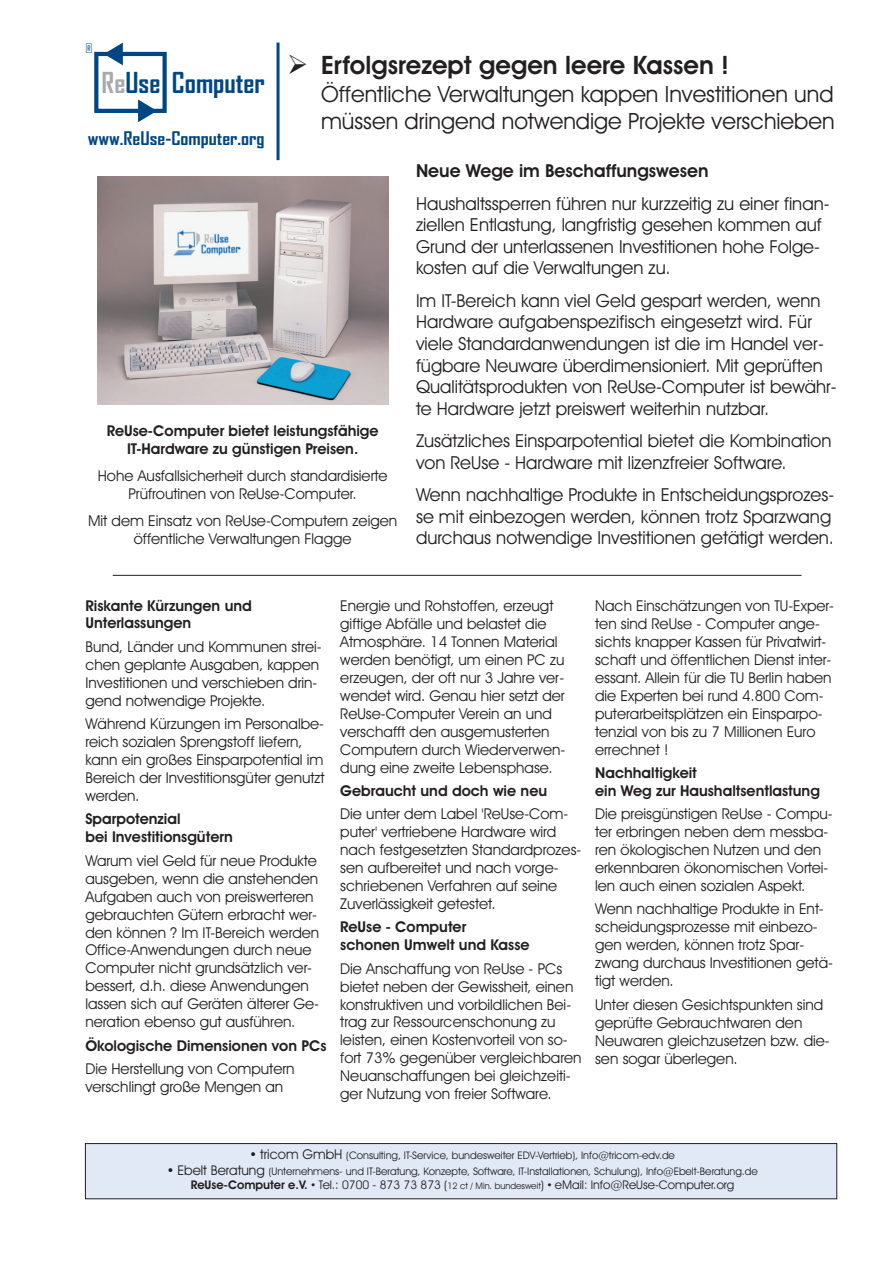
<style>
.page{position:relative;width:893px;height:1263px;background:#fff}
.page>*{position:absolute;margin:0;border:0;box-sizing:border-box;transform-origin:0 0}
.t1{font:700 27.75px "Agency FB";color:#004684}
.t2{font:700 25.5px "Avant Garde IT Cby BT";color:#231f20}
.t3{font:22.5px/27px "Avant Garde IT Cby BT";color:#231f20}
.t4{font:18px/21.6px "Avant Garde IT Cby BT";color:#231f20}
.t5{font:700 18px "Avant Garde IT Cby BT";color:#231f20}
.t6{font:700 18px "Agency FB";color:#004684;scale:1.1 1}
.t7{font:15px/18px "Avant Garde IT Cby BT";color:#231f20}
.t8{font:700 15px "Avant Garde IT Cby BT";color:#231f20}
.t9{font:12.6px "Agency FB";color:#004684}
.t10{font:12px "Avant Garde IT Cby BT";color:#231f20}
.t11{font:10.5px/16.2px "Avant Garde IT Cby BT";color:#231f20;text-align:center}
.s1{color:#a8a9ad}
.s2{font-size:13.5px}
.s3{font-weight:700}
.s4{font-family:"Arial"}
.s5{font-size:9px}
</style>
<div class="page">
<hr style="left:113px;top:575px;width:689px;height:1px;background:#231f20">
<img style="left:97px;top:176px;width:291px;height:229px">
<hr style="left:277px;top:43px;width:3px;height:117px;background:#004684">
<svg style="left:94px;top:43px;width:73px;height:79px"></svg>
<div style="left:85px;top:1143px;width:752px;height:56px;background:#e1e9f6"></div>
<p class="t9" style="left:85px;top:43px;width:9px">®</p>
<h1 class="t1" style="left:102px;top:72px;width:165px"><span class="s1">Re</span>Use Computer</h1>
<p class="t6" style="left:88px;top:131px;width:162px">www.ReUse-Computer.org</p>
<h2 class="t2" style="left:287px;top:55px;width:444px">➢Erfolgsrezept gegen leere Kassen !</h2>
<h3 class="t3" style="left:321px;top:83px;width:515px">Öffentliche Verwaltungen kappen Investitionen und müssen dringend notwendige Projekte verschieben</h3>
<p class="t8" style="left:107px;top:425px;width:273px">ReUse-Computer bietet leistungsfähige</p>
<p class="t8" style="left:127px;top:443px;width:233px">IT-Hardware zu günstigen Preisen.</p>
<p class="t7" style="left:98px;top:468px;width:291px;text-align:center">Hohe Ausfallsicherheit durch standardisierte<br>Prüfroutinen von ReUse-Computer.</p>
<p class="t7" style="left:88px;top:513px;width:311px;text-align:center">Mit dem Einsatz von ReUse-Computern zeigen öffentliche Verwaltungen Flagge</p>
<p class="t5" style="left:416px;top:164px;width:294px">Neue Wege im Beschaffungswesen</p>
<p class="t4" style="left:416px;top:194px;width:415px">Haushaltssperren führen nur kurzzeitig zu einer finan&shy;ziellen Entlastung, langfristig gesehen kommen auf Grund der unterlassenen Investitionen hohe Folge&shy;kosten auf die Verwaltungen zu.</p>
<p class="t4" style="left:416px;top:291px;width:422px">Im IT-Bereich kann viel Geld gespart werden, wenn Hardware aufgabenspezifisch eingesetzt wird. Für viele Standardanwendungen ist die im Handel ver&shy;fügbare Neuware überdimensioniert. Mit geprüften Qualitätsprodukten von ReUse-Computer ist bewähr&shy;te Hardware jetzt preiswert weiterhin nutzbar.</p>
<p class="t4" style="left:416px;top:432px;width:417px">Zusätzliches Einsparpotential bietet die Kombination von ReUse - Hardware mit lizenzfreier Software.</p>
<p class="t4" style="left:416px;top:486px;width:420px">Wenn nachhaltige Produkte in Entscheidungsprozes&shy;se mit einbezogen werden, können trotz Sparzwang durchaus notwendige Investitionen getätigt werden.</p>
<p class="t8" style="left:85px;top:599px;width:168px">Riskante Kürzungen und</p>
<p class="t7" style="left:340px;top:598px;width:215px">Energie und Rohstoffen, erzeugt</p>
<p class="t7" style="left:595px;top:598px;width:240px">Nach Einschätzungen von TU-Exper-</p>
<p class="t8" style="left:85px;top:617px;width:107px">Unterlassungen</p>
<p class="t7" style="left:340px;top:616px;width:208px">giftige Abfälle und belastet die</p>
<p class="t7" style="left:595px;top:616px;width:226px">ten sind ReUse - Computer ange-</p>
<p class="t7" style="left:340px;top:634px;width:219px">Atmosphäre. 14 Tonnen Material</p>
<p class="t7" style="left:595px;top:634px;width:233px">sichts knapper Kassen für Privatwirt-</p>
<p class="t7" style="left:85px;top:639px;width:238px">Bund, Länder und Kommunen strei-</p>
<p class="t7" style="left:340px;top:652px;width:226px">werden benötigt, um einen PC zu</p>
<p class="t7" style="left:595px;top:652px;width:238px">schaft und öffentlichen Dienst inter-</p>
<p class="t7" style="left:85px;top:657px;width:235px">chen geplante Ausgaben, kappen</p>
<p class="t7" style="left:340px;top:670px;width:226px">erzeugen, der oft nur 3 Jahre ver-</p>
<p class="t7" style="left:595px;top:670px;width:238px">essant. Allein für die TU Berlin haben</p>
<p class="t7" style="left:85px;top:675px;width:234px">Investitionen und verschieben drin-</p>
<p class="t7" style="left:340px;top:688px;width:226px">wendet wird. Genau hier setzt der</p>
<p class="t7" style="left:595px;top:688px;width:230px">die Experten bei rund 4.800 Com-</p>
<p class="t7" style="left:85px;top:693px;width:181px">gend notwendige Projekte.</p>
<p class="t7" style="left:340px;top:706px;width:213px">ReUse-Computer Verein an und</p>
<p class="t7" style="left:595px;top:706px;width:229px">puterarbeitsplätzen ein Einsparpo-</p>
<p class="t7" style="left:85px;top:716px;width:240px">Während Kürzungen im Personalbe-</p>
<p class="t7" style="left:340px;top:724px;width:211px">verschafft den ausgemusterten</p>
<p class="t7" style="left:595px;top:724px;width:222px">tenzial von bis zu 7 Millionen Euro</p>
<p class="t7" style="left:85px;top:734px;width:219px">reich sozialen Sprengstoff liefern,</p>
<p class="t7" style="left:340px;top:742px;width:227px">Computern durch Wiederverwen-</p>
<p class="t7" style="left:595px;top:742px;width:75px">errechnet !</p>
<p class="t7" style="left:85px;top:752px;width:240px">kann ein großes Einsparpotential im</p>
<p class="t7" style="left:340px;top:760px;width:214px">dung eine zweite Lebensphase.</p>
<p class="t8" style="left:595px;top:766px;width:103px">Nachhaltigkeit</p>
<p class="t7" style="left:85px;top:770px;width:241px">Bereich der Investitionsgüter genutzt</p>
<p class="t8" style="left:340px;top:784px;width:208px">Gebraucht und doch wie neu</p>
<p class="t8" style="left:595px;top:784px;width:226px">ein Weg zur Haushaltsentlastung</p>
<p class="t7" style="left:85px;top:788px;width:56px">werden.</p>
<p class="t7" style="left:340px;top:806px;width:230px">Die unter dem Label 'ReUse-Com-</p>
<p class="t7" style="left:595px;top:806px;width:239px">Die preisgünstigen ReUse - Compu-</p>
<p class="t8" style="left:85px;top:813px;width:97px">Sparpotenzial</p>
<p class="t7" style="left:340px;top:824px;width:218px">puter' vertriebene Hardware wird</p>
<p class="t7" style="left:595px;top:824px;width:235px">ter erbringen neben dem messba-</p>
<p class="t8" style="left:85px;top:831px;width:149px">bei Investitionsgütern</p>
<p class="t7" style="left:340px;top:842px;width:482px">nach festgesetzten Standardprozes- ren ökologischen Nutzen und den</p>
<p class="t7" style="left:85px;top:853px;width:233px">Warum viel Geld für neue Produkte</p>
<p class="t7" style="left:340px;top:860px;width:220px">sen aufbereitet und nach vorge-</p>
<p class="t7" style="left:595px;top:860px;width:235px">erkennbaren ökonomischen Vortei-</p>
<p class="t7" style="left:85px;top:871px;width:234px">ausgeben, wenn die anstehenden</p>
<p class="t7" style="left:340px;top:878px;width:219px">schriebenen Verfahren auf seine</p>
<p class="t7" style="left:595px;top:878px;width:212px">len auch einen sozialen Aspekt.</p>
<p class="t7" style="left:85px;top:889px;width:230px">Aufgaben auch von preiswerteren</p>
<p class="t7" style="left:340px;top:896px;width:157px">Zuverlässigkeit getestet.</p>
<p class="t7" style="left:595px;top:901px;width:230px">Wenn nachhaltige Produkte in Ent-</p>
<p class="t7" style="left:85px;top:907px;width:233px">gebrauchten Gütern erbracht wer-</p>
<p class="t8" style="left:340px;top:921px;width:127px">ReUse - Computer</p>
<p class="t7" style="left:595px;top:919px;width:224px">scheidungsprozesse mit einbezo-</p>
<p class="t7" style="left:85px;top:924px;width:235px">den können ? Im IT-Bereich werden<br>Office-Anwendungen durch neue</p>
<p class="t8" style="left:340px;top:939px;width:191px">schonen Umwelt und Kasse</p>
<p class="t7" style="left:595px;top:937px;width:211px">gen werden, können trotz Spar-</p>
<p class="t7" style="left:85px;top:960px;width:478px">Computer nicht grundsätzlich ver- Die Anschaffung von ReUse - PCs</p>
<p class="t7" style="left:595px;top:955px;width:239px">zwang durchaus Investitionen getä&shy;tigt werden.</p>
<p class="t7" style="left:85px;top:978px;width:225px">bessert, d.h. diese Anwendungen</p>
<p class="t7" style="left:340px;top:978px;width:235px">bietet neben der Gewissheit, einen</p>
<p class="t7" style="left:85px;top:996px;width:235px">lassen sich auf Geräten älterer Ge-</p>
<p class="t7" style="left:340px;top:996px;width:232px">konstruktiven und vorbildlichen Bei-</p>
<p class="t7" style="left:595px;top:997px;width:230px">Unter diesen Gesichtspunkten sind</p>
<p class="t7" style="left:85px;top:1014px;width:212px">neration ebenso gut ausführen.</p>
<p class="t7" style="left:340px;top:1014px;width:217px">trag zur Ressourcenschonung zu</p>
<p class="t7" style="left:595px;top:1015px;width:209px">geprüfte Gebrauchtwaren den</p>
<p class="t8" style="left:85px;top:1039px;width:243px">Ökologische Dimensionen von PCs</p>
<p class="t7" style="left:340px;top:1032px;width:229px">leisten, einen Kostenvorteil von so-</p>
<p class="t7" style="left:340px;top:1033px;width:491px;text-indent:255px">Neuwaren gleichzusetzen bzw. die&shy;fort 73% gegenüber vergleichbaren sen sogar überlegen.</p>
<p class="t7" style="left:85px;top:1061px;width:211px">Die Herstellung von Computern</p>
<p class="t7" style="left:340px;top:1068px;width:232px">Neuanschaffungen bei gleichzeiti-</p>
<p class="t7" style="left:85px;top:1079px;width:199px">verschlingt große Mengen an</p>
<p class="t7" style="left:340px;top:1086px;width:213px">ger Nutzung von freier Software.</p>
<p class="t11" style="left:177px;top:1148px;width:582px"><span class="s2">tricom GmbH</span> (Consulting, IT-Service, bundesweiter EDV-Vertrieb), Info@tricom-edv.de<br><span class="s2">Ebelt Beratung</span> (Unternehmens- und IT-Beratung, Konzepte, Software, IT-Installationen, Schulung), Info@Ebelt-Beratung.de</p>
<p class="t10" style="left:191px;top:1180px;width:545px"><span class="s3">ReUse-Computer e.V.</span> <span class="s4">•</span> Tel.: 0700 - 873 73 873 (<span class="s5">12 ct / Min. bundesweit</span>) <span class="s4">•</span> eMail: Info@ReUse-Computer.org</p>
</div>
